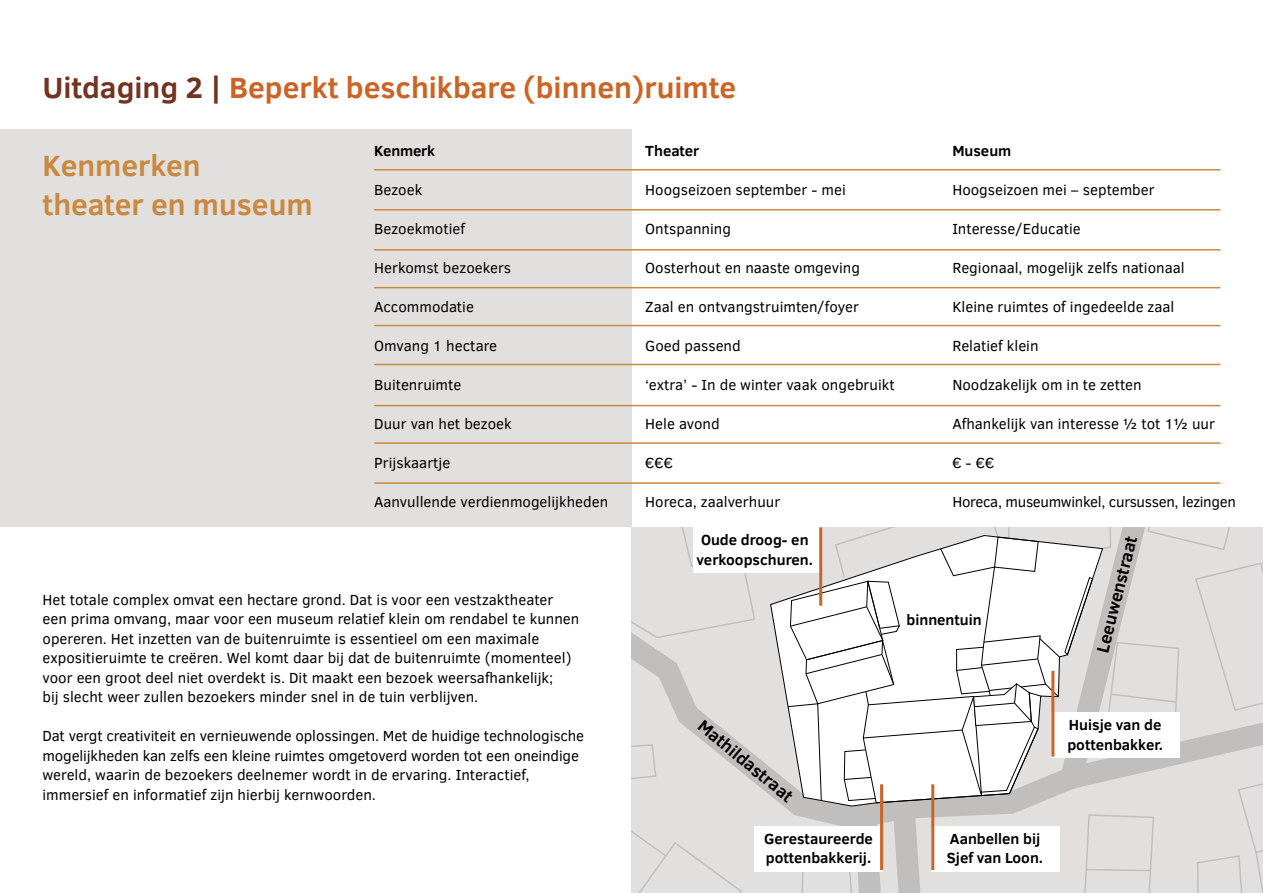
<style>
.page{position:relative;width:1263px;height:893px;background:#fff}
.page>*{position:absolute;margin:0;border:0;box-sizing:border-box;transform-origin:0 0}
.t1{font:700 30px "Clear Sans";color:#cb6424}
.t2{font:700 30px/39px "Clear Sans";color:#ca8940}
.t3{font:700 17.4px "Clear Sans";color:#000}
.t4{font:15px/19.5px "Clear Sans";color:#000}
.t5{font:700 15px/19.5px "Clear Sans";color:#000}
.t6{font:15px "Clear Sans";letter-spacing:-.02em;color:#000}
.s1{color:#733321}
</style>
<div class="page">
<div style="left:0;top:129px;width:631px;height:398px;background:#e2e0de"></div>
<svg style="left:631px;top:527px;width:632px;height:366px"></svg>
<hr style="left:374px;top:169px;width:846px;height:2px;background:#ca8940">
<hr style="left:374px;top:209px;width:846px;height:2px;background:#ca8940">
<hr style="left:374px;top:249px;width:846px;height:2px;background:#ca8940">
<hr style="left:374px;top:287px;width:846px;height:1px;background:#ca8940">
<hr style="left:374px;top:325px;width:846px;height:1px;background:#ca8940">
<hr style="left:374px;top:364px;width:846px;height:1px;background:#ca8940">
<hr style="left:374px;top:405px;width:846px;height:1px;background:#ca8940">
<hr style="left:374px;top:442px;width:846px;height:2px;background:#ca8940">
<hr style="left:374px;top:482px;width:846px;height:2px;background:#ca8940">
<div style="left:693px;top:527px;width:128px;height:46px;background:#fff"></div>
<hr style="left:819px;top:527px;width:3px;height:79px;background:#cb6424">
<div style="left:1051px;top:712px;width:129px;height:46px;background:#fff"></div>
<hr style="left:1051px;top:671px;width:3px;height:85px;background:#cb6424">
<div style="left:755px;top:826px;width:128px;height:46px;background:#fff"></div>
<hr style="left:880px;top:784px;width:3px;height:86px;background:#cb6424">
<div style="left:931px;top:826px;width:128px;height:46px;background:#fff"></div>
<hr style="left:931px;top:784px;width:3px;height:86px;background:#cb6424">
<h1 class="t1" style="left:43px;top:65px;width:695px"><span class="s1">Uitdaging 2 |</span> Beperkt beschikbare (binnen)ruimte</h1>
<h1 class="t2" style="left:43px;top:144px;width:272px">Kenmerken<br>theater en museum</h1>
<p class="t5" style="left:374px;top:140px;width:63px">Kenmerk</p>
<p class="t4" style="left:374px;top:180px;width:50px">Bezoek</p>
<p class="t4" style="left:374px;top:219px;width:92px">Bezoekmotief</p>
<p class="t4" style="left:374px;top:258px;width:138px">Herkomst bezoekers</p>
<p class="t4" style="left:374px;top:297px;width:101px">Accommodatie</p>
<p class="t4" style="left:374px;top:336px;width:125px">Omvang 1 hectare</p>
<p class="t4" style="left:374px;top:375px;width:89px">Buitenruimte</p>
<p class="t4" style="left:374px;top:414px;width:139px">Duur van het bezoek</p>
<p class="t4" style="left:374px;top:453px;width:78px">Prijskaartje</p>
<p class="t4" style="left:374px;top:492px;width:236px">Aanvullende verdienmogelijkheden</p>
<p class="t4" style="left:43px;top:589px;width:538px">Het totale complex omvat een hectare grond. Dat is voor een vestzaktheater een prima omvang, maar voor een museum relatief klein om rendabel te kunnen opereren. Het inzetten van de buitenruimte is essentieel om een maximale expositieruimte te creëren. Wel komt daar bij dat de buitenruimte (momenteel) voor een groot deel niet overdekt is. Dit maakt een bezoek weersafhankelijk;<br>bij slecht weer zullen bezoekers minder snel in de tuin verblijven.</p>
<p class="t4" style="left:43px;top:726px;width:543px">Dat vergt creativiteit en vernieuwende oplossingen. Met de huidige technologische mogelijkheden kan zelfs een kleine ruimtes omgetoverd worden tot een oneindige wereld, waarin de bezoekers deelnemer wordt in de ervaring. Interactief, immersief en informatief zijn hierbij kernwoorden.</p>
<p class="t5" style="left:645px;top:140px;width:56px">Theater</p>
<p class="t4" style="left:645px;top:180px;width:202px">Hoogseizoen september - mei</p>
<p class="t4" style="left:645px;top:219px;width:87px">Ontspanning</p>
<p class="t4" style="left:645px;top:258px;width:216px">Oosterhout en naaste omgeving</p>
<p class="t4" style="left:645px;top:297px;width:215px">Zaal en ontvangstruimten/foyer</p>
<p class="t4" style="left:645px;top:336px;width:97px">Goed passend</p>
<p class="t4" style="left:645px;top:375px;width:251px">‘extra’ - In de winter vaak ongebruikt</p>
<p class="t4" style="left:645px;top:414px;width:76px">Hele avond</p>
<p class="t4" style="left:645px;top:453px;width:29px">€€€</p>
<p class="t4" style="left:645px;top:492px;width:137px">Horeca, zaalverhuur</p>
<p class="t5" style="left:696px;top:529px;width:118px;text-align:center">Oude droog- en verkoopschuren.</p>
<p class="t5" style="left:952px;top:140px;width:61px">Museum</p>
<p class="t4" style="left:952px;top:180px;width:204px">Hoogseizoen mei – september</p>
<p class="t4" style="left:952px;top:219px;width:130px">Interesse/Educatie</p>
<p class="t4" style="left:952px;top:258px;width:234px">Regionaal, mogelijk zelfs nationaal</p>
<p class="t4" style="left:952px;top:297px;width:224px">Kleine ruimtes of ingedeelde zaal</p>
<p class="t4" style="left:952px;top:336px;width:88px">Relatief klein</p>
<p class="t4" style="left:952px;top:375px;width:191px">Noodzakelijk om in te zetten</p>
<p class="t4" style="left:952px;top:414px;width:264px">Afhankelijk van interesse ½ tot 1½ uur</p>
<p class="t4" style="left:952px;top:453px;width:43px">€ - €€</p>
<p class="t6" style="left:952px;top:492px;width:285px">Horeca, museumwinkel, cursussen, lezingen</p>
<p class="t5" style="left:906px;top:610px;width:77px">binnentuin</p>
<p class="t3" style="left:1090px;top:649px;width:121px;rotate:-76deg">Leeuwenstraat</p>
<p class="t3" style="left:708px;top:714px;width:119px;rotate:39deg">Mathildastraat</p>
<p class="t5" style="left:1067px;top:715px;width:97px">Huisje van de pottenbakker.</p>
<p class="t5" style="left:764px;top:828px;width:110px">Gerestaureerde pottenbakkerij.</p>
<p class="t5" style="left:947px;top:828px;width:98px">Aanbellen bij<br>Sjef van Loon.</p>
</div>
